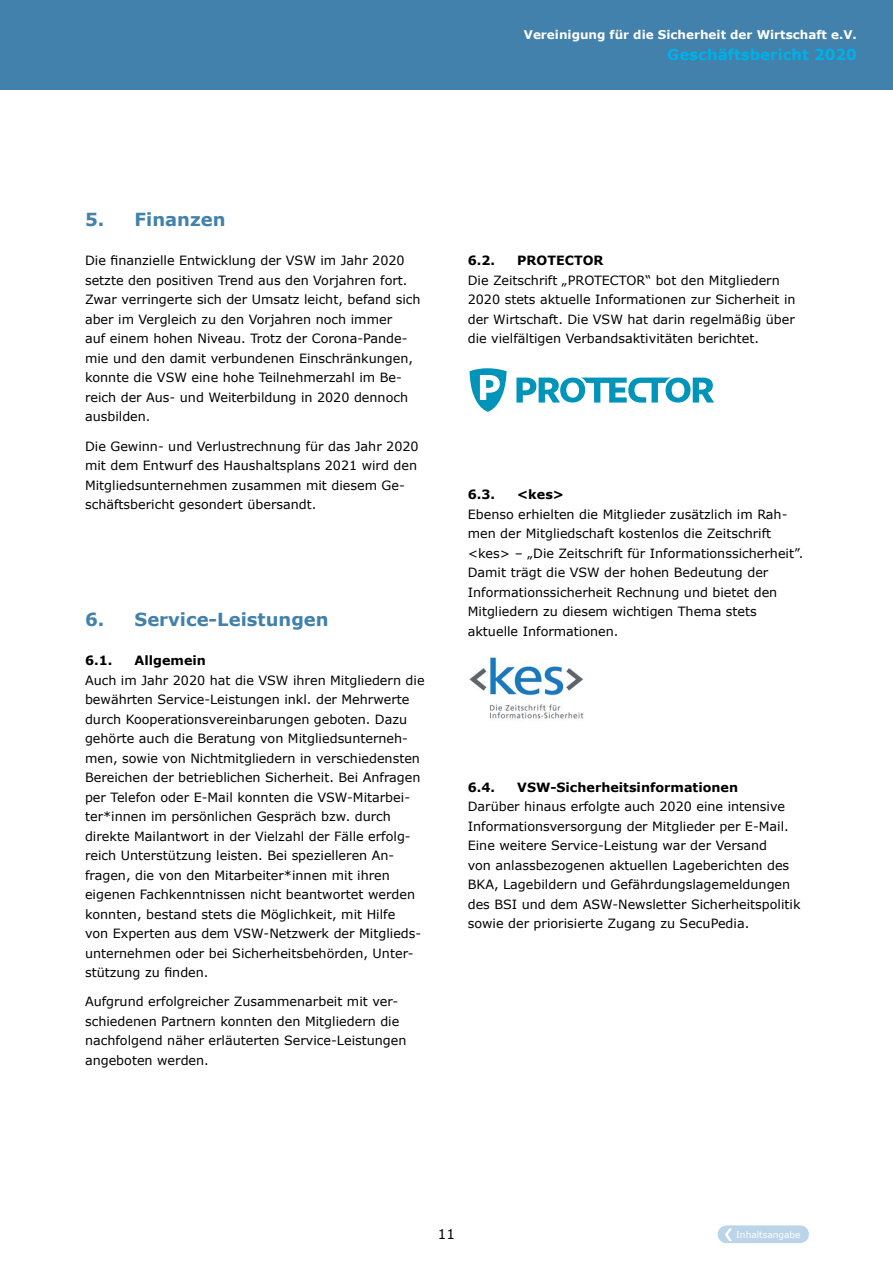
<style>
.page{position:relative;width:893px;height:1263px;background:#fff}
.page>*{position:absolute;margin:0;border:0;box-sizing:border-box;transform-origin:0 0}
.t1{font:700 18px "Verdana";color:#4181ab}
.t2{font:700 15px "Verdana";color:#00b0e6}
.t3{font:13.5px "Verdana";color:#000}
.t4{font:12.75px/19.5px "Verdana";color:#000}
.t5{font:700 12.75px "Verdana";color:#000}
.t6{font:700 12px "Verdana";color:#fff}
.t7{font:9px "Verdana";color:#fff}
</style>
<div class="page">
<div style="left:0;top:0;width:893px;height:89px;background:#4181ab"></div>
<hr style="left:0;top:0;width:1px;height:89px;background:#009ee0">
<svg style="left:516px;top:378px;width:198px;height:25px"></svg>
<svg style="left:470px;top:368px;width:37px;height:44px"></svg>
<img style="left:469px;top:656px;width:115px;height:63px">
<div style="left:718px;top:1225px;width:91px;height:18px;background:#bcd4e9;border-radius:9px"></div>
<svg style="left:725px;top:1228px;width:7px;height:13px"></svg>
<p class="t6" style="left:524px;top:26px;width:335px">Vereinigung für die Sicherheit der Wirtschaft e.V.</p>
<p class="t2" style="left:667px;top:44px;width:191px">Geschäftsbericht 2020</p>
<h1 class="t1" style="left:85px;top:207px;width:142px">5. Finanzen</h1>
<p class="t4" style="left:85px;top:251px;width:337px">Die finanzielle Entwicklung der VSW im Jahr 2020 setzte den positiven Trend aus den Vorjahren fort.<br>Zwar verringerte sich der Umsatz leicht, befand sich aber im Vergleich zu den Vorjahren noch immer<br>auf einem hohen Niveau. Trotz der Corona-Pande&shy;mie und den damit verbundenen Einschränkungen, konnte die VSW eine hohe Teilnehmerzahl im Be&shy;reich der Aus- und Weiterbildung in 2020 dennoch ausbilden.</p>
<p class="t4" style="left:85px;top:436px;width:335px">Die Gewinn- und Verlustrechnung für das Jahr 2020 mit dem Entwurf des Haushaltsplans 2021 wird den Mitgliedsunternehmen zusammen mit diesem Ge&shy;schäftsbericht gesondert übersandt.</p>
<h1 class="t1" style="left:85px;top:607px;width:245px">6. Service-Leistungen</h1>
<p class="t5" style="left:85px;top:651px;width:29px">6.1.</p>
<p class="t5" style="left:135px;top:651px;width:73px">Allgemein</p>
<p class="t4" style="left:85px;top:670px;width:341px">Auch im Jahr 2020 hat die VSW ihren Mitgliedern die bewährten Service-Leistungen inkl. der Mehrwerte durch Kooperationsvereinbarungen geboten. Dazu gehörte auch die Beratung von Mitgliedsunterneh&shy;men, sowie von Nichtmitgliedern in verschiedensten Bereichen der betrieblichen Sicherheit. Bei Anfragen per Telefon oder E-Mail konnten die VSW-Mitarbei&shy;ter*innen im persönlichen Gespräch bzw. durch direkte Mailantwort in der Vielzahl der Fälle erfolg&shy;reich Unterstützung leisten. Bei spezielleren An&shy;fragen, die von den Mitarbeiter*innen mit ihren eigenen Fachkenntnissen nicht beantwortet werden konnten, bestand stets die Möglichkeit, mit Hilfe<br>von Experten aus dem VSW-Netzwerk der Mitglieds&shy;unternehmen oder bei Sicherheitsbehörden, Unter&shy;stützung zu finden.</p>
<p class="t4" style="left:85px;top:992px;width:323px">Aufgrund erfolgreicher Zusammenarbeit mit ver&shy;schiedenen Partnern konnten den Mitgliedern die nachfolgend näher erläuterten Service-Leistungen angeboten werden.</p>
<p class="t5" style="left:468px;top:251px;width:29px">6.2.</p>
<p class="t5" style="left:517px;top:251px;width:88px">PROTECTOR</p>
<p class="t4" style="left:468px;top:270px;width:329px">Die Zeitschrift „PROTECTOR“ bot den Mitgliedern 2020 stets aktuelle Informationen zur Sicherheit in der Wirtschaft. Die VSW hat darin regelmäßig über die vielfältigen Verbandsaktivitäten berichtet.</p>
<p class="t5" style="left:468px;top:485px;width:29px">6.3.</p>
<p class="t5" style="left:517px;top:485px;width:48px">&lt;kes&gt;</p>
<p class="t4" style="left:468px;top:504px;width:337px">Ebenso erhielten die Mitglieder zusätzlich im Rah&shy;men der Mitgliedschaft kostenlos die Zeitschrift &lt;kes&gt; – „Die Zeitschrift für Informationssicherheit”.<br>Damit trägt die VSW der hohen Bedeutung der Informationssicherheit Rechnung und bietet den Mitgliedern zu diesem wichtigen Thema stets aktuelle Informationen.</p>
<p class="t5" style="left:468px;top:778px;width:29px">6.4.</p>
<p class="t5" style="left:517px;top:778px;width:222px">VSW-Sicherheitsinformationen</p>
<p class="t4" style="left:468px;top:797px;width:334px">Darüber hinaus erfolgte auch 2020 eine intensive Informationsversorgung der Mitglieder per E-Mail.<br>Eine weitere Service-Leistung war der Versand<br>von anlassbezogenen aktuellen Lageberichten des BKA, Lagebildern und Gefährdungslagemeldungen des BSI und dem ASW-Newsletter Sicherheitspolitik sowie der priorisierte Zugang zu SecuPedia.</p>
<p class="t3" style="left:438px;top:1225px;width:19px">11</p>
<p class="t7" style="left:736px;top:1228px;width:66px">Inhaltsangabe</p>
</div>
